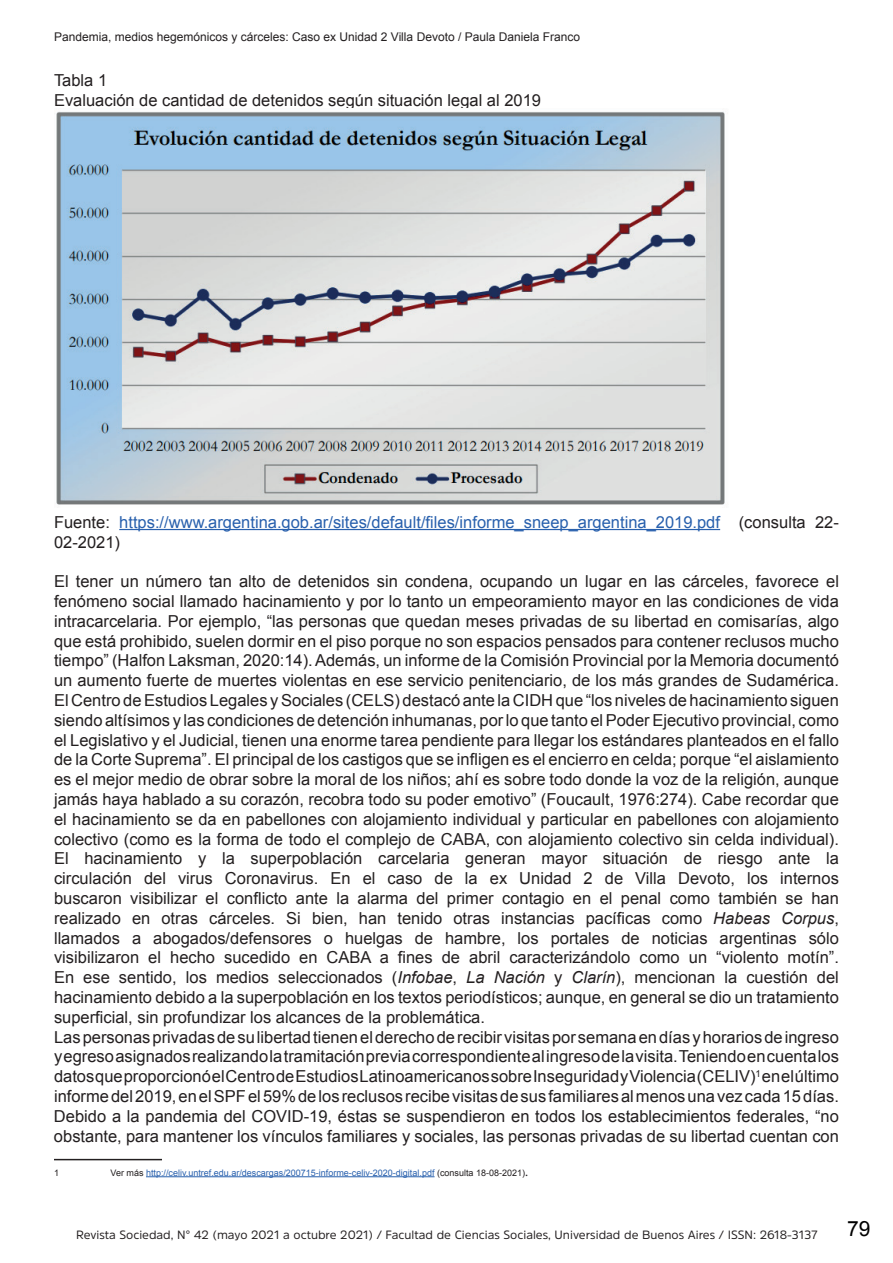
<style>
.page{position:relative;width:893px;height:1263px;background:#fff}
.page>*{position:absolute;margin:0;border:0;box-sizing:border-box;transform-origin:0 0}
.t1{font:16.5px/19.8px "Arial";color:#231f20}
.t2{font:16.5px/19.8px "Arial";color:#2860ad}
.t3{font:12px "Amsi Pro";color:#231f20}
.t4{font:12px "Arial";color:#231f20}
.t5{font:9px "Arial";color:#2860ad}
.t6{font:9px "Arial";color:#231f20}
.s1{color:#231f20}
.s2{font-style:italic}
.s3{font-family:"Minion Pro";font-size:13.5px;color:#231f20}
</style>
<div class="page">
<hr style="left:119px;top:529px;width:601px;height:1px;background:#2860ad">
<img style="left:56px;top:111px;width:669px;height:394px">
<hr style="left:54px;top:1159px;width:108px;height:1px;background:#231f20">
<hr style="left:146px;top:1176px;width:289px;height:1px;background:#2860ad">
<p class="t4" style="left:54px;top:29px;width:528px">Pandemia, medios hegemónicos y cárceles: Caso ex Unidad 2 Villa Devoto / Paula Daniela Franco</p>
<p class="t1" style="left:54px;top:70px;width:489px">Tabla 1<br>Evaluación de cantidad de detenidos según situación legal al 2019</p>
<p class="t2" style="left:54px;top:512px;width:786px"><span class="s1">Fuente:</span> https://www.argentina.gob.ar/sites/default/files/informe_sneep_argentina_2019.pdf <span class="s1">(consulta 22-<br>02-2021)</span></p>
<p class="t1" style="left:54px;top:572px;width:786px">El tener un número tan alto de detenidos sin condena, ocupando un lugar en las cárceles, favorece el fenómeno social llamado hacinamiento y por lo tanto un empeoramiento mayor en las condiciones de vida intracarcelaria. Por ejemplo, “las personas que quedan meses privadas de su libertad en comisarías, algo que está prohibido, suelen dormir en el piso porque no son espacios pensados para contener reclusos mucho tiempo” (Halfon Laksman, 2020:14). Además, un informe de la Comisión Provincial por la Memoria documentó un aumento fuerte de muertes violentas en ese servicio penitenciario, de los más grandes de Sudamérica.<br>El Centro de Estudios Legales y Sociales (CELS) destacó ante la CIDH que “los niveles de hacinamiento siguen siendo altísimos y las condiciones de detención inhumanas, por lo que tanto el Poder Ejecutivo provincial, como el Legislativo y el Judicial, tienen una enorme tarea pendiente para llegar los estándares planteados en el fallo de la Corte Suprema”. El principal de los castigos que se infligen es el encierro en celda; porque “el aislamiento es el mejor medio de obrar sobre la moral de los niños; ahí es sobre todo donde la voz de la religión, aunque jamás haya hablado a su corazón, recobra todo su poder emotivo” (Foucault, 1976:274). Cabe recordar que el hacinamiento se da en pabellones con alojamiento individual y particular en pabellones con alojamiento colectivo (como es la forma de todo el complejo de CABA, con alojamiento colectivo sin celda individual).<br>El hacinamiento y la superpoblación carcelaria generan mayor situación de riesgo ante la circulación del virus Coronavirus. En el caso de la ex Unidad 2 de Villa Devoto, los internos buscaron visibilizar el conflicto ante la alarma del primer contagio en el penal como también se han realizado en otras cárceles. Si bien, han tenido otras instancias pacíficas como <span class="s2">Habeas Corpus</span>, llamados a abogados/defensores o huelgas de hambre, los portales de noticias argentinas sólo visibilizaron el hecho sucedido en CABA a fines de abril caracterizándolo como un “violento motín”.<br>En ese sentido, los medios seleccionados (<span class="s2">Infobae</span>, <span class="s2">La Nación</span> y <span class="s2">Clarín</span>), mencionan la cuestión del hacinamiento debido a la superpoblación en los textos periodísticos; aunque, en general se dio un tratamiento superficial, sin profundizar los alcances de la problemática.<br>Las personas privadas de su libertad tienen el derecho de recibir visitas por semana en días y horarios de ingreso y egreso asignados realizando la tramitación previa correspondiente al ingreso de la visita. Teniendo en cuenta los datos que proporcionó el Centro de Estudios Latinoamericanos sobre Inseguridad y Violencia (CELIV)<sup>1</sup> en el último informe del 2019, en el SPF el 59% de los reclusos recibe visitas de sus familiares al menos una vez cada 15 días.<br>Debido a la pandemia del COVID-19, éstas se suspendieron en todos los establecimientos federales, “no obstante, para mantener los vínculos familiares y sociales, las personas privadas de su libertad cuentan con</p>
<p class="t6" style="left:54px;top:1167px;width:7px">1</p>
<p class="t5" style="left:111px;top:1167px;width:419px"><span class="s1">Ver más</span> http://celiv.untref.edu.ar/descargas/200715-informe-celiv-2020-digital.pdf <span class="s1">(consulta 18-08-2021)</span><span class="s3">.</span></p>
<p class="t3" style="left:76px;top:1226px;width:743px">Revista Sociedad, N° 42 (mayo 2021 a octubre 2021) / Facultad de Ciencias Sociales, Universidad de Buenos Aires / ISSN: 2618-3137</p>
</div>
